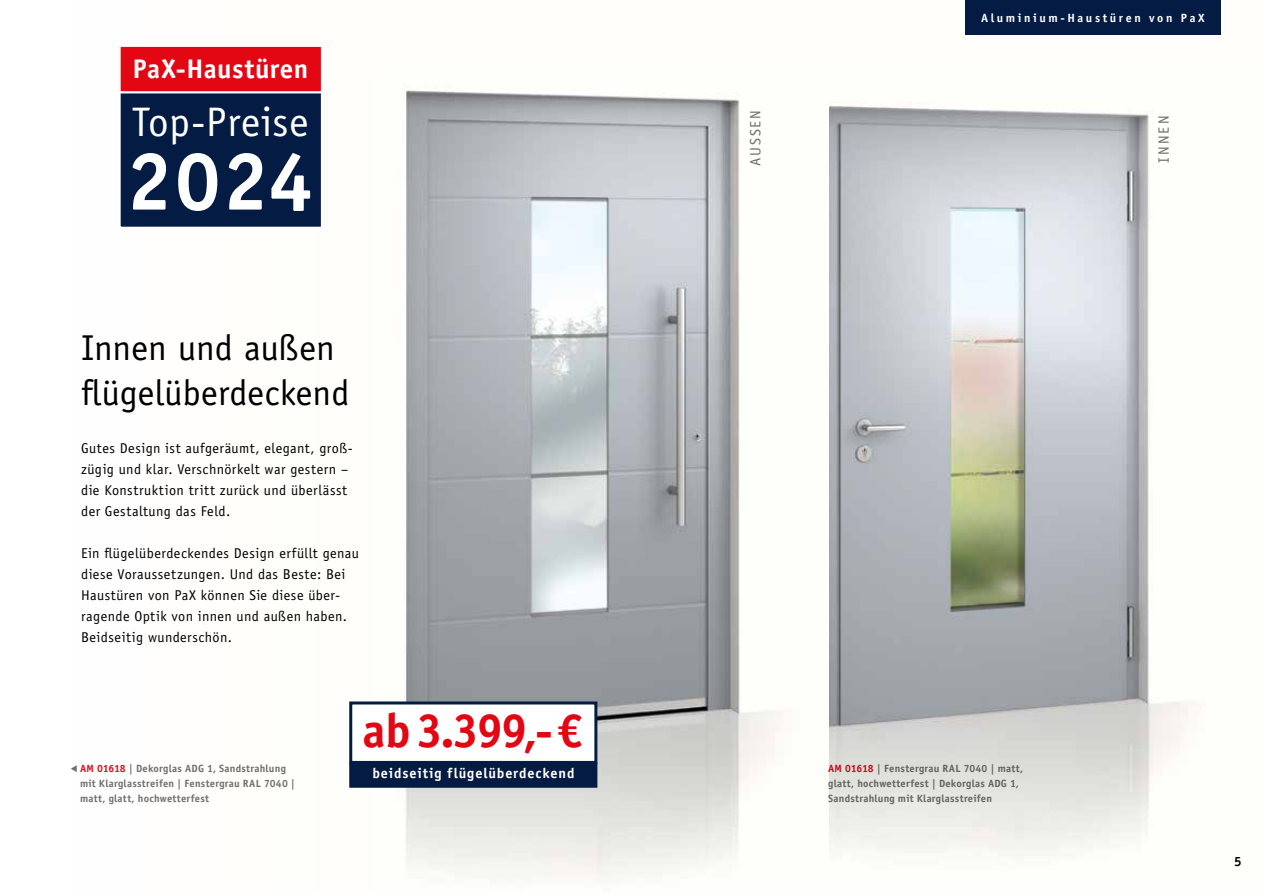
<style>
.page{position:relative;width:1263px;height:893px;background:#fff}
.page>*{position:absolute;margin:0;border:0;box-sizing:border-box;transform-origin:0 0}
.t1{font:700 82.5px "Officina Sans Std";color:#fff}
.t2{font:700 48px "Officina Sans Std";color:#e30613}
.t3{font:41.4px "Officina Sans Std";letter-spacing:.015em;color:#fff}
.t4{font:36px/45px "Officina Sans Std";color:#000}
.t5{font:700 27px "Officina Sans Std";letter-spacing:.015em;color:#fff}
.t6{font:15px "Officina Sans Std";letter-spacing:.125em;color:#706f6f}
.t7{font:14.25px/21px "Officina Sans Std";letter-spacing:.03em;color:#000}
.t8{font:700 14.25px "Officina Sans Std";letter-spacing:.06em;color:#fff}
.t9{font:700 13.5px "Officina Sans Std";color:#000}
.t10{font:700 12px "Officina Sans Std";letter-spacing:.215em;color:#fff}
.t11{font:700 10.5px/15px "Officina Sans Std";letter-spacing:.025em;color:#706f6f}
.s1{color:#e30613}
</style>
<div class="page">
<img style="left:829px;top:101px;width:368px;height:758px">
<img style="left:403px;top:83px;width:381px;height:800px">
<div style="left:77px;top:0;width:299px;height:893px;background:#fffefa"></div>
<div style="left:376px;top:0;width:887px;height:74px;background:#fffefa"></div>
<div style="left:349px;top:701px;width:248px;height:63px;background:#fff;border:3px solid #041b44"></div>
<div style="left:349px;top:763px;width:248px;height:25px;background:#041b44;border:3px solid #041b44"></div>
<div style="left:120px;top:46px;width:202px;height:182px;background:#041b44"></div>
<div style="left:121px;top:48px;width:199px;height:45px;background:#e30613"></div>
<div style="left:118px;top:45px;width:205px;height:184px;border:2px solid #fff"></div>
<div style="left:965px;top:0;width:255px;height:34px;background:#041b44"></div>
<svg style="left:71px;top:765px;width:6px;height:7px"></svg>
<h3 class="t5" style="left:133px;top:52px;width:177px">PaX-Haustüren</h3>
<h3 class="t3" style="left:132px;top:97px;width:178px">Top-Preise</h3>
<h1 class="t1" style="left:126px;top:130px;width:188px">2024</h1>
<h3 class="t4" style="left:81px;top:326px;width:270px">Innen und außen flügelüberdeckend</h3>
<p class="t7" style="left:81px;top:438px;width:273px">Gutes Design ist aufgeräumt, elegant, groß&shy;zügig und klar. Verschnörkelt war gestern – die Konstruktion tritt zurück und überlässt der Gestaltung das Feld.</p>
<p class="t7" style="left:81px;top:543px;width:279px">Ein flügelüberdeckendes Design erfüllt genau diese Voraussetzungen. Und das Beste: Bei Haustüren von PaX können Sie diese über&shy;ragende Optik von innen und außen haben.<br>Beidseitig wunderschön.</p>
<p class="t11" style="left:80px;top:761px;width:217px"><span class="s1">AM 01618</span> | Dekorglas ADG 1, Sandstrahlung mit Klarglasstreifen | Fenstergrau RAL 7040 | matt, glatt, hochwetterfest</p>
<h2 class="t2" style="left:362px;top:701px;width:222px">ab 3.399,-€</h2>
<p class="t8" style="left:372px;top:765px;width:204px">beidseitig flügelüberdeckend</p>
<p class="t10" style="left:981px;top:10px;width:225px">Aluminium-Haustüren von PaX</p>
<p class="t6" style="left:746px;top:166px;width:56px;rotate:-90deg">AUSSEN</p>
<p class="t6" style="left:1155px;top:163px;width:49px;rotate:-90deg">INNEN</p>
<p class="t11" style="left:828px;top:761px;width:197px"><span class="s1">AM 01618</span> | Fenstergrau RAL 7040 | matt, glatt, hochwetterfest | Dekorglas ADG 1,<br>Sandstrahlung mit Klarglasstreifen</p>
<p class="t9" style="left:1234px;top:853px;width:9px">5</p>
</div>
